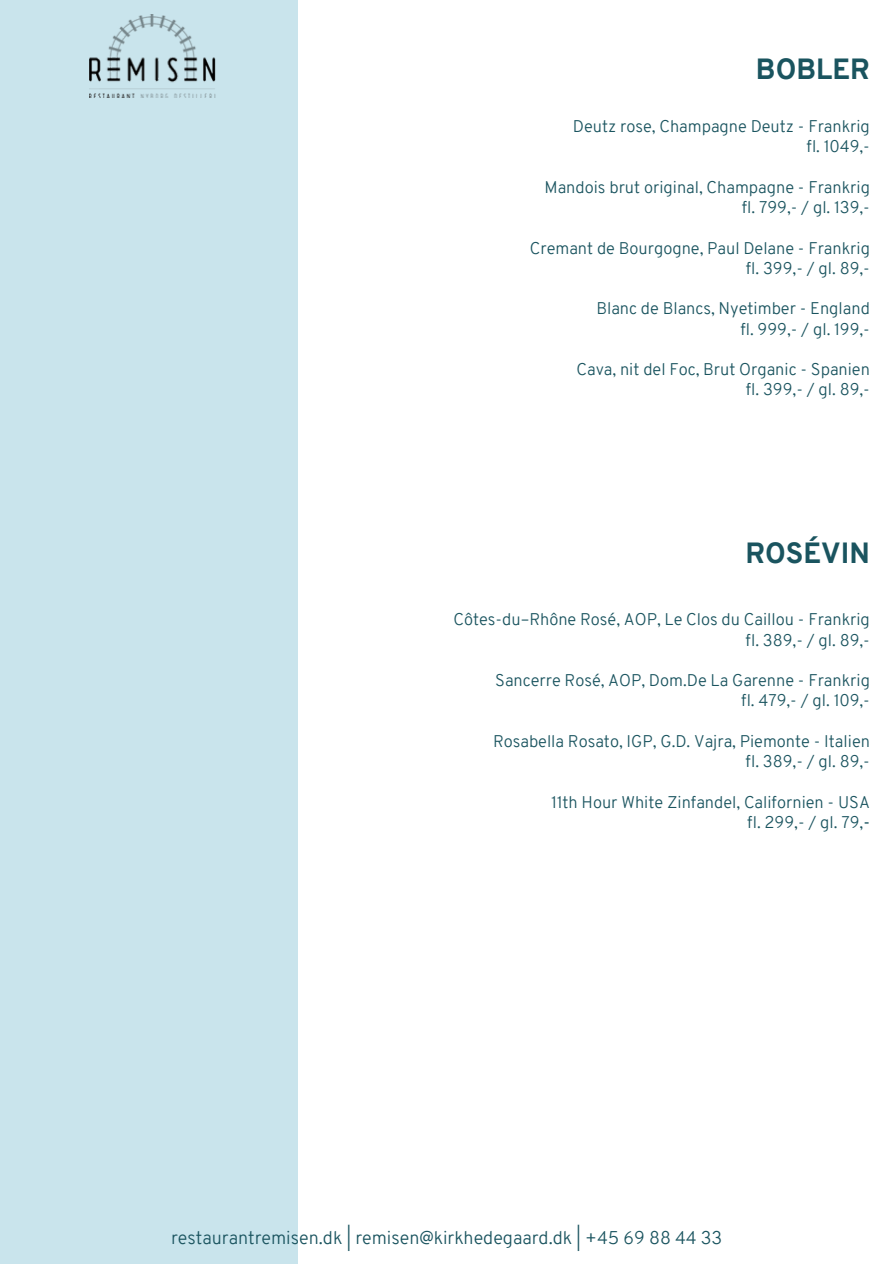
<style>
.page{position:relative;width:893px;height:1264px;background:#fff}
.page>*{position:absolute;margin:0;border:0;box-sizing:border-box;transform-origin:0 0}
.t1{font:800 28.5px "Overpass";color:#1a545f}
.t2{font:300 18px "Overpass";color:#1a545f}
.t3{font:300 16.5px "Overpass";color:#1a545f}
.s1{font-weight:400}
</style>
<div class="page">
<div style="left:0;top:0;width:298px;height:1263px;background:#c9e4ec"></div>
<img style="left:89px;top:14px;width:126px;height:83px">
<p class="t1" style="left:755px;top:58px;width:115px">BOBLER</p>
<p class="t3" style="left:573px;top:120px;width:298px">Deutz rose, Champagne Deutz - Frankrig</p>
<p class="t3" style="left:806px;top:140px;width:65px">fl. 1049,-</p>
<p class="t3" style="left:544px;top:180px;width:327px">Mandois brut original, Champagne - Frankrig</p>
<p class="t3" style="left:741px;top:201px;width:130px">fl. 799,- / gl. 139,-</p>
<p class="t3" style="left:529px;top:241px;width:341px">Cremant de Bourgogne, Paul Delane - Frankrig</p>
<p class="t3" style="left:745px;top:261px;width:126px">fl. 399,- / gl. 89,-</p>
<p class="t3" style="left:596px;top:302px;width:275px">Blanc de Blancs, Nyetimber - England</p>
<p class="t3" style="left:740px;top:322px;width:131px">fl. 999,- / gl. 199,-</p>
<p class="t3" style="left:576px;top:363px;width:295px">Cava, nit del Foc, Brut Organic - Spanien</p>
<p class="t3" style="left:745px;top:383px;width:126px">fl. 399,- / gl. 89,-</p>
<p class="t1" style="left:745px;top:542px;width:126px">ROSÉVIN</p>
<p class="t3" style="left:453px;top:613px;width:418px">Côtes-du–Rhône Rosé, AOP, Le Clos du Caillou - Frankrig</p>
<p class="t3" style="left:745px;top:633px;width:126px">fl. 389,- / gl. 89,-</p>
<p class="t3" style="left:495px;top:673px;width:376px">Sancerre Rosé, AOP, Dom.De La Garenne - Frankrig</p>
<p class="t3" style="left:741px;top:694px;width:130px">fl. 479,- / gl. 109,-</p>
<p class="t3" style="left:493px;top:734px;width:378px">Rosabella Rosato, IGP, G.D. Vajra, Piemonte - Italien</p>
<p class="t3" style="left:745px;top:754px;width:126px">fl. 389,- / gl. 89,-</p>
<p class="t3" style="left:551px;top:795px;width:320px">11th Hour White Zinfandel, Californien - USA</p>
<p class="t3" style="left:747px;top:815px;width:124px">fl. 299,- / gl. 79,<span class="s1">-</span></p>
<p class="t2" style="left:171px;top:1229px;width:553px">restaurantremisen.dk | remisen@kirkhedegaard.dk | +45 69 88 44 33</p>
</div>
